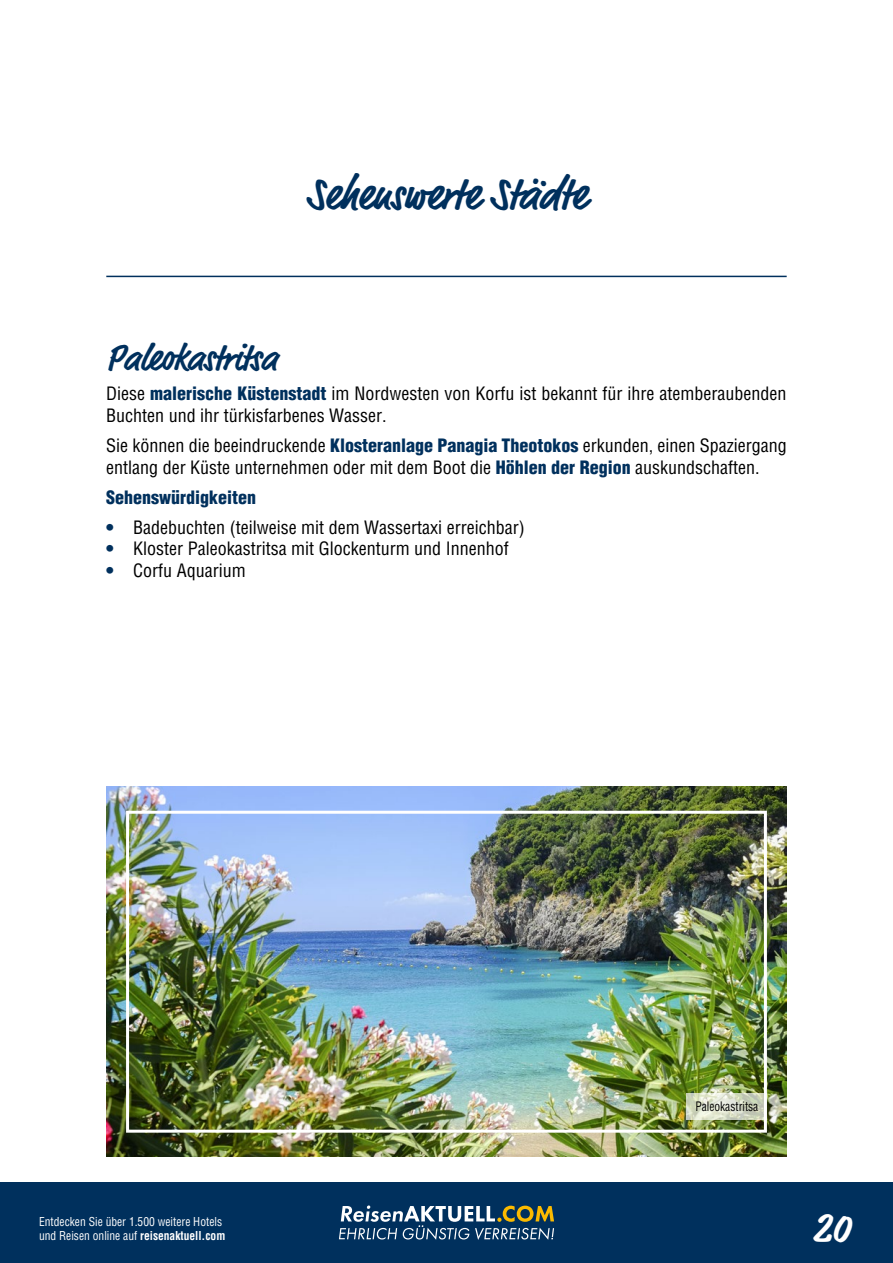
<style>
.page{position:relative;width:893px;height:1263px;background:#fff}
.page>*{position:absolute;margin:0;border:0;box-sizing:border-box;transform-origin:0 0}
.t1{font:700 45px "Market Pro";letter-spacing:-.005em;color:#00305d;scale:.95 1}
.t2{font:700 42px "Market Pro";color:#fff}
.t3{font:700 37.5px "Market Pro";letter-spacing:-.005em;color:#00305d;scale:.95 1}
.t4{font:condensed 18px/21.6px "Helvetica LT Std";color:#000}
.t5{font:900 condensed 18px "Helvetica LT Std";color:#00305d}
.t6{font:condensed 12.75px "Helvetica LT Std";color:#000;scale:.9 1}
.t7{font:condensed 12px/14.4px "Helvetica LT Std";color:#fff;scale:.96 1}
.s1{font-weight:900;color:#00305d}
.s2{font-weight:700}
</style>
<div class="page">
<hr style="left:106px;top:276px;width:681px;height:1px;background:#00305d">
<div style="left:0;top:1182px;width:893px;height:81px;background:#00305d"></div>
<svg style="left:339px;top:1205px;width:215px;height:35px"></svg>
<img style="left:106px;top:787px;width:681px;height:370px">
<div style="left:126px;top:811px;width:641px;height:322px;border:3px solid #fff"></div>
<svg style="left:687px;top:1093px;width:80px;height:26px;background:#dadfcb"></svg>
<h1 class="t1" style="left:306px;top:163px;width:297px">Sehenswerte Städte</h1>
<h3 class="t3" style="left:106px;top:332px;width:182px">Paleokastritsa</h3>
<p class="t4" style="left:106px;top:383px;width:682px">Diese <span class="s1">malerische Küstenstadt</span> im Nordwesten von Korfu ist bekannt für ihre atemberaubenden<br>Buchten und ihr türkisfarbenes Wasser.</p>
<p class="t4" style="left:106px;top:434px;width:682px">Sie können die beeindruckende <span class="s1">Klosteranlage Panagia Theotokos</span> erkunden, einen Spaziergang entlang der Küste unternehmen oder mit dem Boot die <span class="s1">Höhlen der Region</span> auskundschaften.</p>
<p class="t5" style="left:106px;top:486px;width:151px">Sehenswürdigkeiten</p>
<p class="t4" style="left:106px;top:516px;width:420px"><span class="s1">•</span> Badebuchten (teilweise mit dem Wassertaxi erreichbar)</p>
<p class="t4" style="left:106px;top:538px;width:404px"><span class="s1">•</span> Kloster Paleokastritsa mit Glockenturm und Innenhof</p>
<p class="t4" style="left:106px;top:559px;width:141px"><span class="s1">•</span> Corfu Aquarium</p>
<p class="t6" style="left:695px;top:1098px;width:72px">Paleokastritsa</p>
<p class="t7" style="left:39px;top:1214px;width:195px">Entdecken Sie über 1.500 weitere Hotels und Reisen online auf <span class="s2">reisenaktuell.com</span></p>
<h2 class="t2" style="left:813px;top:1198px;width:39px">20</h2>
</div>
